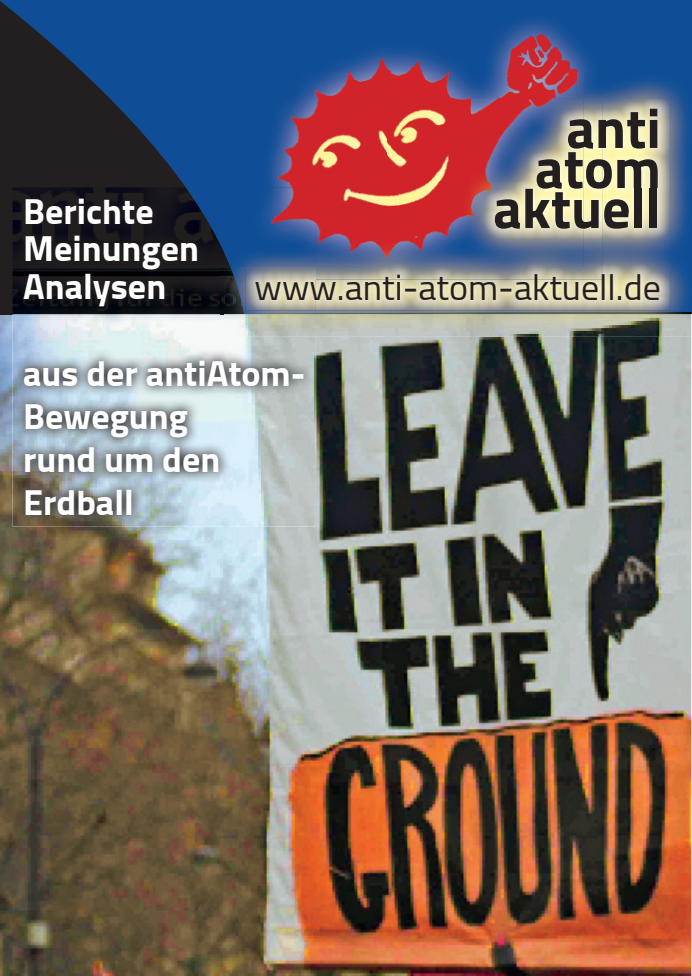
<style>
.page{position:relative;width:692px;height:976px;background:#fff}
.page>*{position:absolute;margin:0;border:0;box-sizing:border-box;transform-origin:0 0}
.t1{font:700 56px/40px "Titillium";color:#231f20;text-align:right}
.t2{font:700 36px/43.2px "Titillium";color:#fff}
.t3{font:36px "Titillium";color:#231f20}
</style>
<div class="page">
<img style="left:0;top:314px;width:691px;height:661px">
<svg style="left:0;top:0;width:692px;height:314px;background:#163b68"></svg>
<img style="left:13px;top:314px;width:302px;height:212px">
<img style="left:13px;top:187px;width:208px;height:127px">
<img style="left:186px;top:187px;width:28px;height:45px">
<div style="left:249px;top:11px;width:353px;height:69px;background:#0f4d96"></div>
<img style="left:214px;top:26px;width:369px;height:241px">
<img style="left:221px;top:314px;width:469px;height:23px">
<svg style="left:690px;top:312px;width:2px;height:25px"></svg>
<img style="left:602px;top:73px;width:90px;height:239px">
<img style="left:221px;top:253px;width:3px;height:61px">
<img style="left:221px;top:73px;width:28px;height:114px">
<img style="left:221px;top:187px;width:3px;height:66px">
<img style="left:315px;top:80px;width:375px;height:253px">
<img style="left:224px;top:314px;width:91px;height:19px">
<img style="left:224px;top:187px;width:21px;height:127px">
<img style="left:230px;top:267px;width:85px;height:47px">
<div style="left:224px;top:80px;width:25px;height:107px;background:#0f4d96"></div>
<img style="left:224px;top:253px;width:6px;height:14px">
<img style="left:341px;top:86px;width:93px;height:12px">
<img style="left:315px;top:98px;width:355px;height:212px">
<img style="left:245px;top:267px;width:70px;height:43px">
<img style="left:315px;top:98px;width:287px;height:181px">
<img style="left:249px;top:267px;width:66px;height:12px">
<img style="left:245px;top:98px;width:338px;height:169px">
<img style="left:303px;top:98px;width:170px;height:133px">
<p class="t2" style="left:23px;top:193px;width:177px;line-height:37.2px">Berichte<br>Meinungen<br>Analysen</p>
<h1 class="t1" style="left:493px;top:109px;width:169px">anti atom aktuell</h1>
<p class="t3" style="left:255px;top:266px;width:408px">www.anti-atom-aktuell.de</p>
<p class="t2" style="left:23px;top:351px;width:284px">aus der antiAtom-<br>Bewegung<br>rund um den<br>Erdball</p>
</div>
